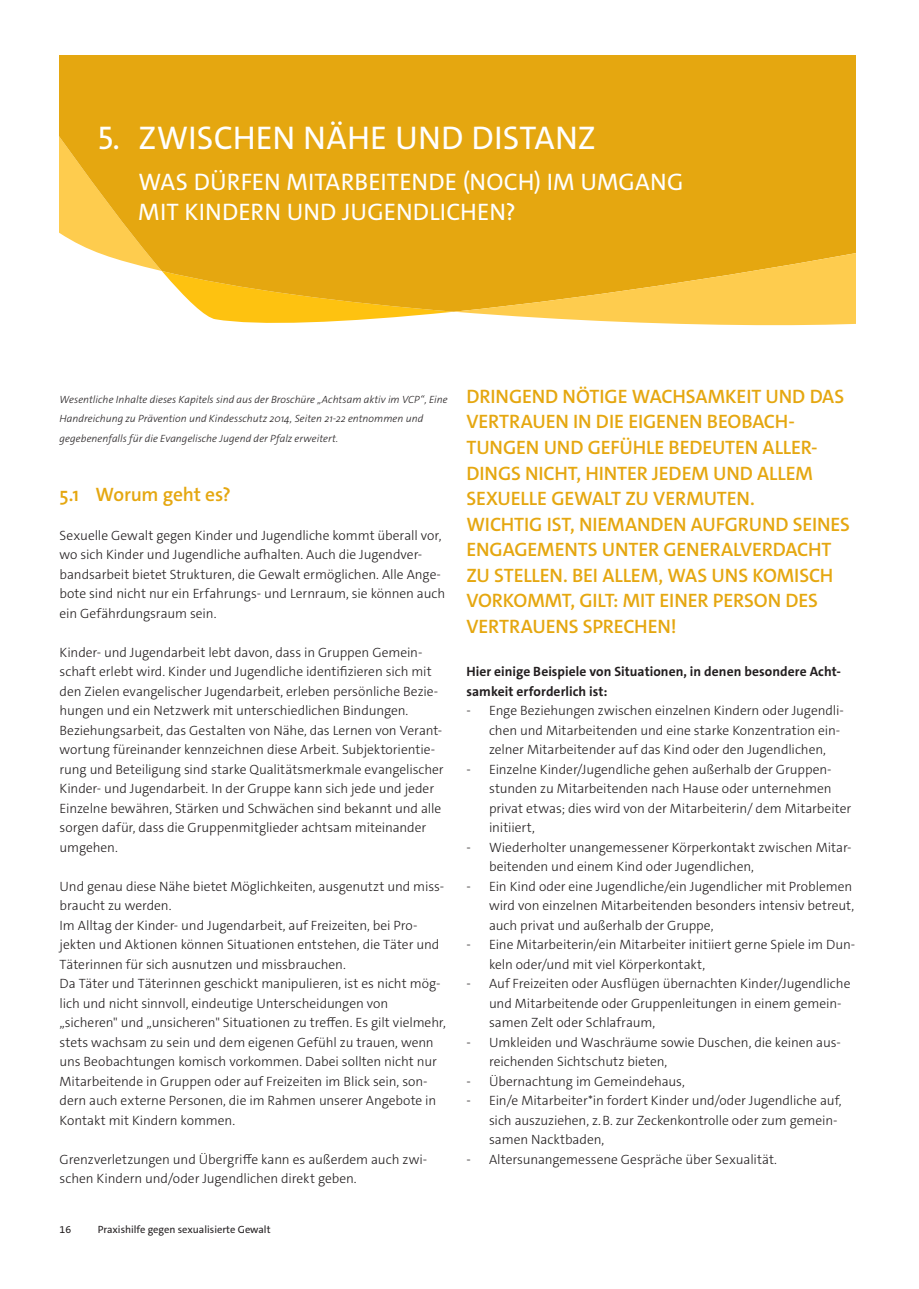
<style>
.page{position:relative;width:919px;height:1289px;background:#fff}
.page>*{position:absolute;margin:0;border:0;box-sizing:border-box;transform-origin:0 0}
.t1{font:33px "The Sans C5";letter-spacing:.005em;color:#fff}
.t2{font:24px/30px "The Sans C5";letter-spacing:.005em;color:#fff}
.t3{font:600 19.5px/25.5px "The Sans C5";letter-spacing:-.01em;color:#e5a710}
.t4{font:300 13.5px/19.5px "The Sans C5";letter-spacing:-.005em;color:#231f20}
.t5{font:700 13.5px/19.5px "The Sans C5";letter-spacing:.005em;color:#231f20}
.t6{font:italic 300 10.5px/19.5px "The Sans C5";color:#231f20}
.t7{font:10.5px "The Sans C5";color:#231f20}
</style>
<div class="page">
<svg style="left:60px;top:55px;width:795px;height:271px;background:#e9b126"></svg>
<h1 class="t1" style="left:98px;top:117px;width:499px">5. ZWISCHEN NÄHE UND DISTANZ</h1>
<h2 class="t2" style="left:138px;top:167px;width:546px">WAS DÜRFEN MITARBEITENDE (NOCH) IM UMGANG<br>MIT KINDERN UND JUGENDLICHEN?</h2>
<p class="t6" style="left:60px;top:390px;width:390px">Wesentliche Inhalte dieses Kapitels sind aus der Broschüre „Achtsam aktiv im VCP“, Eine<br>Handreichung zu Prävention und Kindesschutz 2014, Seiten 21-22 entnommen und gegebenenfalls für die Evangelische Jugend der Pfalz erweitert.</p>
<h3 class="t3" style="left:60px;top:481px;width:173px">5.1 Worum geht es?</h3>
<p class="t4" style="left:60px;top:525px;width:387px">Sexuelle Gewalt gegen Kinder und Jugendliche kommt überall vor, wo sich Kinder und Jugendliche aufhalten. Auch die Jugendver&shy;bandsarbeit bietet Strukturen, die Gewalt ermöglichen. Alle Ange&shy;bote sind nicht nur ein Erfahrungs- und Lernraum, sie können auch ein Gefährdungsraum sein.</p>
<p class="t4" style="left:60px;top:642px;width:385px">Kinder- und Jugendarbeit lebt davon, dass in Gruppen Gemein&shy;schaft erlebt wird. Kinder und Jugendliche identifizieren sich mit den Zielen evangelischer Jugendarbeit, erleben persönliche Bezie&shy;hungen und ein Netzwerk mit unterschiedlichen Bindungen.<br>Beziehungsarbeit, das Gestalten von Nähe, das Lernen von Verant&shy;wortung füreinander kennzeichnen diese Arbeit. Subjektorientie&shy;rung und Beteiligung sind starke Qualitätsmerkmale evangelischer Kinder- und Jugendarbeit. In der Gruppe kann sich jede und jeder Einzelne bewähren, Stärken und Schwächen sind bekannt und alle sorgen dafür, dass die Gruppenmitglieder achtsam miteinander umgehen.</p>
<p class="t4" style="left:60px;top:876px;width:388px">Und genau diese Nähe bietet Möglichkeiten, ausgenutzt und miss&shy;braucht zu werden.<br>Im Alltag der Kinder- und Jugendarbeit, auf Freizeiten, bei Pro&shy;jekten und Aktionen können Situationen entstehen, die Täter und Täterinnen für sich ausnutzen und missbrauchen.<br>Da Täter und Täterinnen geschickt manipulieren, ist es nicht mög&shy;lich und nicht sinnvoll, eindeutige Unterscheidungen von „sicheren" und „unsicheren" Situationen zu treffen. Es gilt vielmehr, stets wachsam zu sein und dem eigenen Gefühl zu trauen, wenn uns Beobachtungen komisch vorkommen. Dabei sollten nicht nur Mitarbeitende in Gruppen oder auf Freizeiten im Blick sein, son&shy;dern auch externe Personen, die im Rahmen unserer Angebote in Kontakt mit Kindern kommen.</p>
<p class="t4" style="left:60px;top:1149px;width:369px">Grenzverletzungen und Übergriffe kann es außerdem auch zwi&shy;schen Kindern und/oder Jugendlichen direkt geben.</p>
<p class="t7" style="left:60px;top:1222px;width:13px">16</p>
<p class="t7" style="left:98px;top:1222px;width:174px">Praxishilfe gegen sexualisierte Gewalt</p>
<p class="t3" style="left:466px;top:384px;width:385px">DRINGEND NÖTIGE WACHSAMKEIT UND DAS VERTRAUEN IN DIE EIGENEN BEOBACH-TUNGEN UND GEFÜHLE BEDEUTEN ALLER-DINGS NICHT, HINTER JEDEM UND ALLEM SEXUELLE GEWALT ZU VERMUTEN.<br>WICHTIG IST, NIEMANDEN AUFGRUND SEINES ENGAGEMENTS UNTER GENERALVERDACHT ZU STELLEN. BEI ALLEM, WAS UNS KOMISCH VORKOMMT, GILT: MIT EINER PERSON DES VERTRAUENS SPRECHEN!</p>
<p class="t5" style="left:466px;top:662px;width:376px">Hier einige Beispiele von Situationen, in denen besondere Acht&shy;samkeit erforderlich ist:</p>
<p class="t4" style="left:489px;top:701px;width:356px;text-indent:-23px">- Enge Beziehungen zwischen einzelnen Kindern oder Jugendli&shy;chen und Mitarbeitenden und eine starke Konzentration ein&shy;zelner Mitarbeitender auf das Kind oder den Jugendlichen,</p>
<p class="t4" style="left:489px;top:759px;width:363px;text-indent:-23px">- Einzelne Kinder/Jugendliche gehen außerhalb der Gruppen&shy;stunden zu Mitarbeitenden nach Hause oder unternehmen privat etwas; dies wird von der Mitarbeiterin/ dem Mitarbeiter initiiert,</p>
<p class="t4" style="left:489px;top:837px;width:364px;text-indent:-23px">- Wiederholter unangemessener Körperkontakt zwischen Mitar&shy;beitenden und einem Kind oder Jugendlichen,</p>
<p class="t4" style="left:489px;top:876px;width:366px;text-indent:-23px">- Ein Kind oder eine Jugendliche/ein Jugendlicher mit Problemen wird von einzelnen Mitarbeitenden besonders intensiv betreut, auch privat und außerhalb der Gruppe,</p>
<p class="t4" style="left:489px;top:934px;width:367px;text-indent:-23px">- Eine Mitarbeiterin/ein Mitarbeiter initiiert gerne Spiele im Dun&shy;keln oder/und mit viel Körperkontakt,</p>
<p class="t4" style="left:489px;top:973px;width:363px;text-indent:-23px">- Auf Freizeiten oder Ausflügen übernachten Kinder/Jugendliche und Mitarbeitende oder Gruppenleitungen in einem gemein&shy;samen Zelt oder Schlafraum,</p>
<p class="t4" style="left:489px;top:1032px;width:353px;text-indent:-23px">- Umkleiden und Waschräume sowie Duschen, die keinen aus&shy;reichenden Sichtschutz bieten,</p>
<p class="t4" style="left:466px;top:1071px;width:220px">- Übernachtung im Gemeindehaus,</p>
<p class="t4" style="left:489px;top:1090px;width:354px;text-indent:-23px">- Ein/e Mitarbeiter*in fordert Kinder und/oder Jugendliche auf, sich auszuziehen, z. B. zur Zeckenkontrolle oder zum gemein&shy;samen Nacktbaden,</p>
<p class="t4" style="left:466px;top:1149px;width:312px">- Altersunangemessene Gespräche über Sexualität.</p>
</div>
